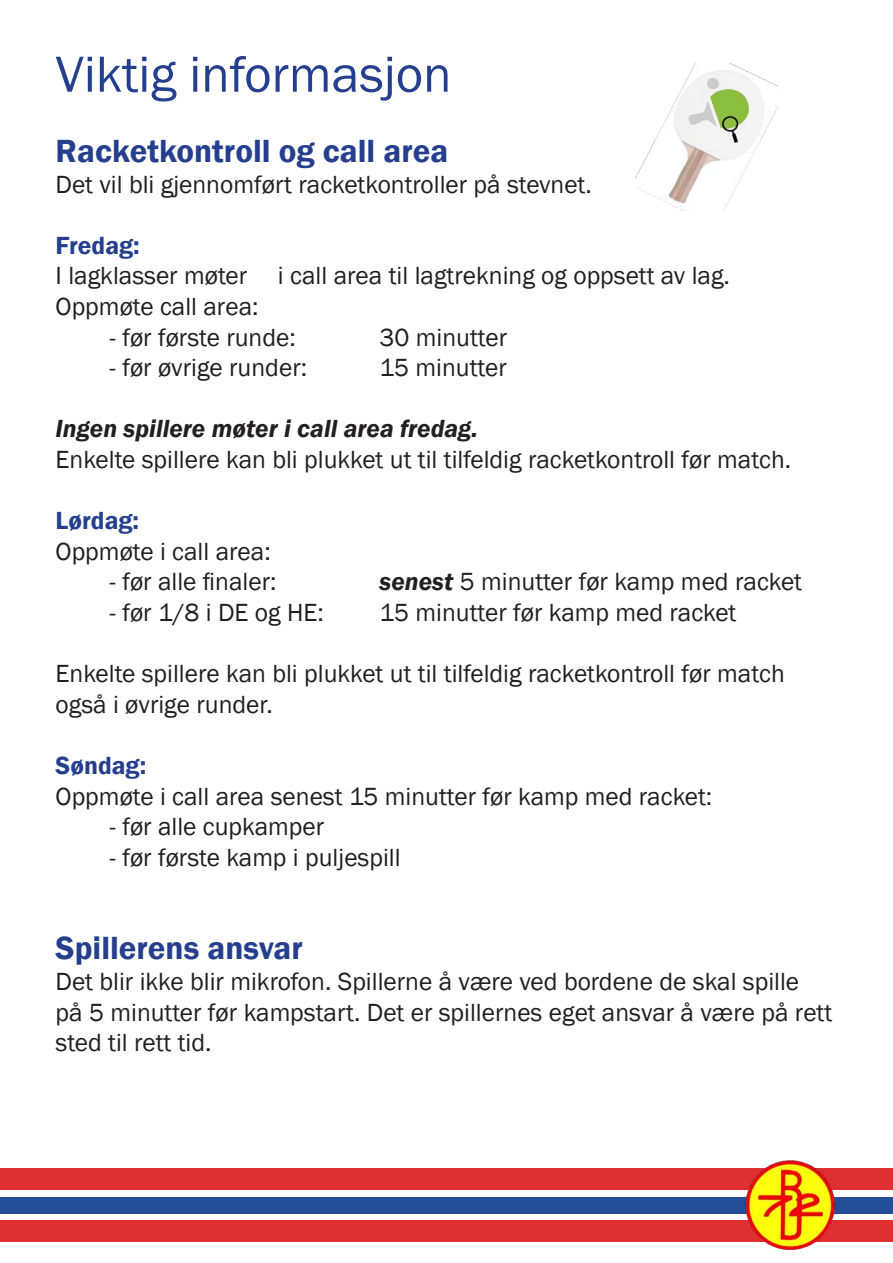
<style>
.page{position:relative;width:893px;height:1263px;background:#fff}
.page>*{position:absolute;margin:0;border:0;box-sizing:border-box;transform-origin:0 0}
.t1{font:52.5px "Franklin Gothic";color:#253f8e}
.t2{font:600 33px "Franklin Gothic";color:#253f8e}
.t3{font:25.5px/30.6px "Franklin Gothic";color:#231f20}
.t4{font:italic 600 25.5px "Franklin Gothic";color:#231f20}
.t5{font:600 25.5px "Franklin Gothic";color:#253f8e}
.s1{font-weight:600;font-style:italic}
</style>
<div class="page">
<div style="left:0;top:1220px;width:893px;height:21px;background:#e02f33"></div>
<div style="left:0;top:1168px;width:893px;height:22px;background:#e02f33"></div>
<div style="left:0;top:1197px;width:893px;height:16px;background:#244d97"></div>
<img style="left:739px;top:1160px;width:102px;height:90px">
<img style="left:636px;top:63px;width:141px;height:147px">
<p class="t1" style="left:56px;top:42px;width:397px">Viktig informasjon</p>
<p class="t2" style="left:56px;top:131px;width:394px">Racketkontroll og call area</p>
<p class="t3" style="left:56px;top:169px;width:538px">Det vil bli gjennomført racketkontroller på stevnet.</p>
<p class="t5" style="left:56px;top:229px;width:86px">Fredag:</p>
<p class="t3" style="left:56px;top:261px;width:676px">I lagklasser møter i call area til lagtrekning og oppsett av lag.</p>
<p class="t3" style="left:56px;top:292px;width:204px">Oppmøte call area:</p>
<p class="t3" style="left:110px;top:322px;width:188px">- før første runde:</p>
<p class="t3" style="left:380px;top:322px;width:129px">30 minutter</p>
<p class="t3" style="left:110px;top:353px;width:199px">- før øvrige runder:</p>
<p class="t3" style="left:380px;top:353px;width:129px">15 minutter</p>
<p class="t4" style="left:56px;top:412px;width:424px">Ingen spillere møter i call area fredag.</p>
<p class="t3" style="left:56px;top:445px;width:737px">Enkelte spillere kan bli plukket ut til tilfeldig racketkontroll før match.</p>
<p class="t5" style="left:56px;top:505px;width:85px">Lørdag:</p>
<p class="t3" style="left:56px;top:536px;width:217px">Oppmøte i call area:</p>
<p class="t3" style="left:110px;top:567px;width:168px">- før alle finaler:</p>
<p class="t3" style="left:380px;top:567px;width:424px"><span class="s1">senest</span> 5 minutter før kamp med racket</p>
<p class="t3" style="left:110px;top:598px;width:216px">- før 1/8 i DE og HE:</p>
<p class="t3" style="left:380px;top:598px;width:358px">15 minutter før kamp med racket</p>
<p class="t3" style="left:56px;top:659px;width:731px">Enkelte spillere kan bli plukket ut til tilfeldig racketkontroll før match også i øvrige runder.</p>
<p class="t5" style="left:56px;top:750px;width:92px">Søndag:</p>
<p class="t3" style="left:56px;top:781px;width:658px">Oppmøte i call area senest 15 minutter før kamp med racket:</p>
<p class="t3" style="left:110px;top:812px;width:216px">- før alle cupkamper</p>
<p class="t3" style="left:110px;top:842px;width:293px">- før første kamp i puljespill</p>
<p class="t2" style="left:56px;top:928px;width:249px">Spillerens ansvar</p>
<p class="t3" style="left:56px;top:967px;width:778px">Det blir ikke blir mikrofon. Spillerne å være ved bordene de skal spille på 5 minutter før kampstart. Det er spillernes eget ansvar å være på rett sted til rett tid.</p>
</div>
